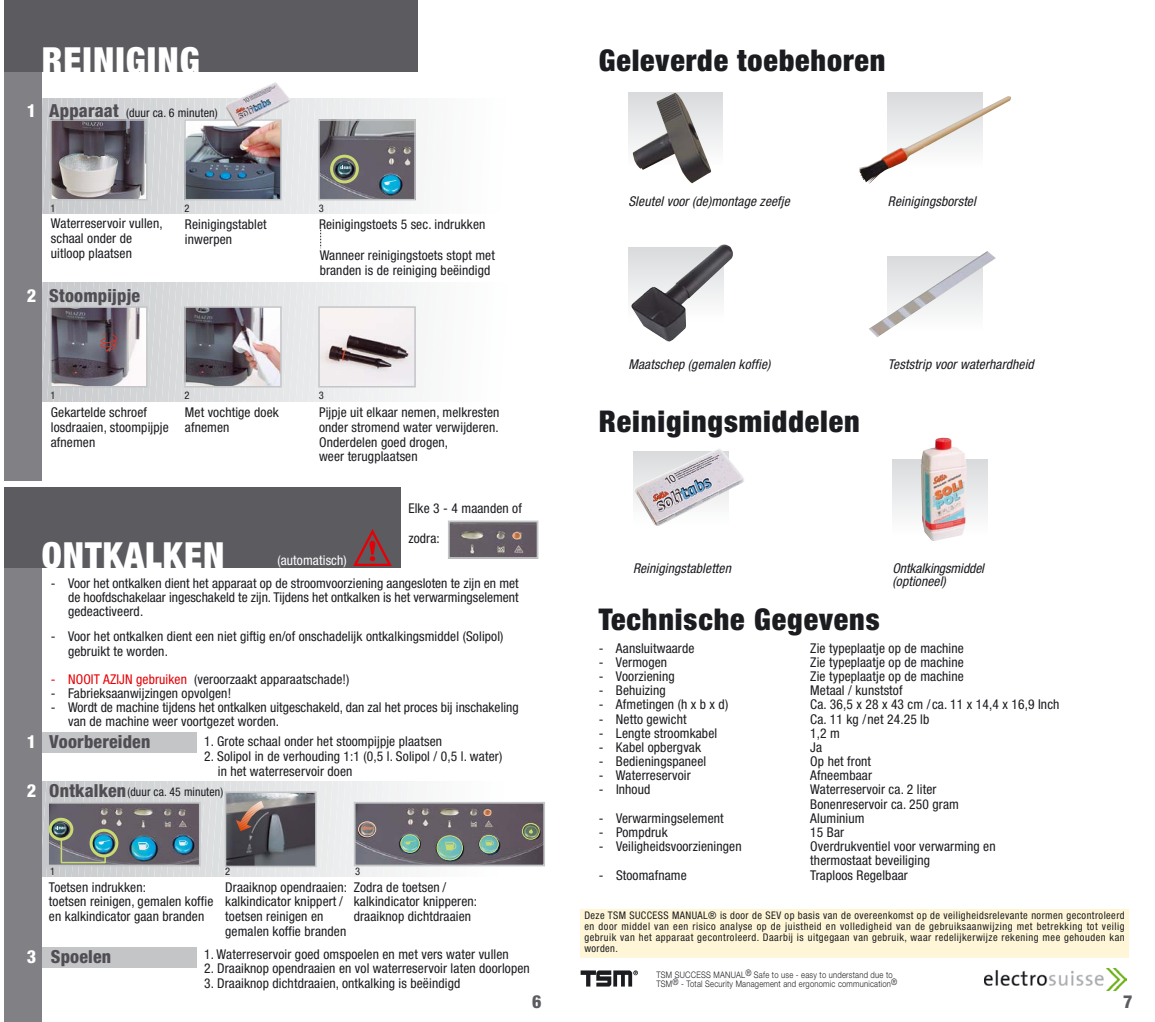
<style>
.page{position:relative;width:1155px;height:1022px;background:#fff}
.page>*{position:absolute;margin:0;border:0;box-sizing:border-box;transform-origin:0 0}
.t1{font:900 condensed 36px "Helvetica Neue";letter-spacing:.03em;color:#fff}
.t2{font:900 condensed 30px "Helvetica Neue";letter-spacing:.03em;color:#1b1c20}
.t3{font:800 condensed 18px "Helvetica Neue";letter-spacing:.01em;color:#504e53}
.t4{font:800 condensed 18px "Helvetica Neue";color:#fff}
.t5{font:800 condensed 18px "Helvetica Neue";color:#5c5b60}
.t6{font:condensed 13.5px/14.9px "Helvetica Neue";letter-spacing:.01em;color:#1b1c20}
.t7{font:italic condensed 13.5px/13.5px "Helvetica Neue";letter-spacing:.01em;color:#1b1c20}
.t8{font:condensed 13.5px "Helvetica Neue";letter-spacing:.01em;color:#fff}
.t9{font:condensed 12px "Helvetica Neue";letter-spacing:.01em;color:#1b1c20}
.t10{font:condensed 10.5px/11.1px "Helvetica Neue";letter-spacing:.05em;color:#1b1c20;text-align:justify}
.t11{font:300 9px/9px "Helvetica Neue";letter-spacing:.03em;color:#1b1c20;scale:.84 1}
.s1{color:#e60005}
.s2{color:#fff}
</style>
<div class="page">
<div style="left:31px;top:947px;width:166px;height:21px;background:#c3c5c7"></div>
<div style="left:29px;top:732px;width:168px;height:21px;background:#c3c5c7"></div>
<div style="left:4px;top:561px;width:38px;height:461px;background:#818084"></div>
<div style="left:4px;top:67px;width:38px;height:413px;background:#818084"></div>
<div style="left:4px;top:0;width:414px;height:72px;background:#5c5b60"></div>
<div style="left:4px;top:487px;width:397px;height:81px;background:#5c5b60"></div>
<svg style="left:353px;top:529px;width:39px;height:37px"></svg>
<svg style="left:628px;top:92px;width:95px;height:61px"></svg>
<div style="left:888px;top:92px;width:94px;height:76px;background:#d9dbdd"></div>
<div style="left:892px;top:459px;width:95px;height:76px;background:linear-gradient(to bottom,#d8dadc,#fdfefe)"></div>
<svg style="left:580px;top:970px;width:58px;height:17px"></svg>
<img style="left:451px;top:524px;width:84px;height:32px">
<div style="left:448px;top:521px;width:90px;height:38px;border:2px solid #c3c5c7"></div>
<img style="left:510px;top:805px;width:32px;height:58px">
<div style="left:354px;top:802px;width:191px;height:64px;border:2px solid #c3c5c7"></div>
<svg style="left:320px;top:230px;width:1px;height:18px"></svg>
<img style="left:242px;top:82px;width:47px;height:16px">
<img style="left:921px;top:443px;width:46px;height:98px">
<svg style="left:329px;top:153px;width:667px;height:290px"></svg>
<svg style="left:522px;top:823px;width:17px;height:16px"></svg>
<svg style="left:513px;top:533px;width:7px;height:6px"></svg>
<div style="left:513px;top:532px;width:8px;height:7px;border:1px solid #f5b793;border-radius:50%"></div>
<img style="left:633px;top:93px;width:78px;height:90px">
<svg style="left:42px;top:98px;width:470px;height:116px"></svg>
<svg style="left:42px;top:781px;width:468px;height:95px;background:#9c9fa2"></svg>
<img style="left:858px;top:96px;width:153px;height:88px">
<img style="left:634px;top:449px;width:110px;height:77px">
<svg style="left:42px;top:283px;width:470px;height:119px"></svg>
<img style="left:985px;top:968px;width:142px;height:23px">
<div style="left:580px;top:909px;width:549px;height:49px;background:#fff6d7"></div>
<p class="t1" style="left:42px;top:47px;width:160px">REINIGING</p>
<p class="t4" style="left:27px;top:104px;width:11px">1</p>
<p class="t3" style="left:49px;top:104px;width:71px">Apparaat</p>
<p class="t9" style="left:126px;top:109px;width:93px">(duur ca. 6 minuten)</p>
<p class="t10" style="left:51px;top:203px;width:7px">1</p>
<p class="t10" style="left:185px;top:203px;width:7px">2</p>
<p class="t10" style="left:319px;top:203px;width:7px">3</p>
<p class="t6" style="left:51px;top:217px;width:113px">Waterreservoir vullen, schaal onder de uitloop plaatsen</p>
<p class="t6" style="left:185px;top:218px;width:83px">Reinigingstablet inwerpen</p>
<p class="t6" style="left:319px;top:218px;width:168px">Reinigingstoets 5 sec. indrukken</p>
<p class="t6" style="left:320px;top:249px;width:177px">Wanneer reinigingstoets stopt met branden is de reiniging beëindigd</p>
<p class="t4" style="left:27px;top:289px;width:11px">2</p>
<p class="t3" style="left:49px;top:289px;width:92px">Stoompijpje</p>
<p class="t10" style="left:51px;top:391px;width:7px">1</p>
<p class="t10" style="left:185px;top:391px;width:7px">2</p>
<p class="t10" style="left:319px;top:391px;width:7px">3</p>
<p class="t6" style="left:51px;top:406px;width:119px">Gekartelde schroef losdraaien, stoompijpje afnemen</p>
<p class="t6" style="left:185px;top:406px;width:95px">Met vochtige doek afnemen</p>
<p class="t6" style="left:319px;top:406px;width:182px">Pijpje uit elkaar nemen, melkresten onder stromend water verwijderen.<br>Onderdelen goed drogen,<br>weer terugplaatsen</p>
<p class="t6" style="left:408px;top:495px;width:115px;line-height:29.7px">Elke 3 - 4 maanden of zodra:</p>
<p class="t1" style="left:42px;top:543px;width:184px">ONTKALKEN</p>
<p class="t8" style="left:277px;top:555px;width:71px">(automatisch)</p>
<p class="t4" style="left:27px;top:735px;width:11px">1</p>
<p class="t4" style="left:27px;top:784px;width:11px">2</p>
<p class="t6" style="left:68px;top:577px;width:452px;line-height:14.1px;text-align:justify;text-indent:-17px">- Voor het ontkalken dient het apparaat op de stroomvoorziening aangesloten te zijn en met de hoofdschakelaar ingeschakeld te zijn. Tijdens het ontkalken is het verwarmingselement gedeactiveerd.</p>
<p class="t6" style="left:68px;top:631px;width:437px;line-height:14.2px;text-indent:-17px">- Voor het ontkalken dient een niet giftig en/of onschadelijk ontkalkingsmiddel (Solipol) gebruikt te worden.</p>
<p class="t6" style="left:51px;top:673px;width:300px"><span class="s1">- NOOIT AZIJN gebruiken</span> (veroorzaakt apparaatschade!)</p>
<p class="t6" style="left:51px;top:687px;width:182px">- Fabrieksaanwijzingen opvolgen!</p>
<p class="t6" style="left:68px;top:701px;width:452px;line-height:14.2px;text-indent:-17px">- Wordt de machine tijdens het ontkalken uitgeschakeld, dan zal het proces bij inschakeling van de machine weer voortgezet worden.</p>
<p class="t3" style="left:49px;top:735px;width:103px">Voorbereiden</p>
<p class="t3" style="left:49px;top:784px;width:78px">Ontkalken</p>
<p class="t6" style="left:204px;top:735px;width:239px">1. Grote schaal onder het stoompijpje plaatsen</p>
<p class="t6" style="left:218px;top:750px;width:286px;text-indent:-14px">2. Solipol in de verhouding 1:1 (0,5 l. Solipol / 0,5 l. water) in het waterreservoir doen</p>
<p class="t9" style="left:127px;top:788px;width:97px">(duur ca. 45 minuten)</p>
<p class="t10" style="left:50px;top:867px;width:7px">1</p>
<p class="t10" style="left:225px;top:867px;width:7px">2</p>
<p class="t10" style="left:355px;top:867px;width:7px">3</p>
<p class="t6" style="left:49px;top:880px;width:166px">Toetsen indrukken:<br>toetsen reinigen, gemalen koffie en kalkindicator gaan branden</p>
<p class="t6" style="left:225px;top:880px;width:123px">Draaiknop opendraaien: kalkindicator knippert / toetsen reinigen en gemalen koffie branden</p>
<p class="t6" style="left:354px;top:880px;width:125px">Zodra de toetsen / kalkindicator knipperen: draaiknop dichtdraaien</p>
<p class="t3" style="left:27px;top:950px;width:86px"><span class="s2">3</span> Spoelen</p>
<p class="t6" style="left:204px;top:947px;width:306px">1. Waterreservoir goed omspoelen en met vers water vullen</p>
<p class="t6" style="left:204px;top:962px;width:327px">2. Draaiknop opendraaien en vol waterreservoir laten doorlopen</p>
<p class="t6" style="left:204px;top:977px;width:257px">3. Draaiknop dichtdraaien, ontkalking is beëindigd</p>
<p class="t2" style="left:599px;top:49px;width:288px">Geleverde toebehoren</p>
<p class="t7" style="left:628px;top:196px;width:165px">Sleutel voor (de)montage zeefje</p>
<p class="t7" style="left:888px;top:196px;width:92px">Reinigingsborstel</p>
<p class="t7" style="left:628px;top:358px;width:143px">Maatschep (gemalen koffie)</p>
<p class="t7" style="left:888px;top:358px;width:150px">Teststrip voor waterhardheid</p>
<p class="t2" style="left:599px;top:411px;width:262px">Reinigingsmiddelen</p>
<p class="t7" style="left:633px;top:562px;width:102px">Reinigingstabletten</p>
<p class="t7" style="left:892px;top:562px;width:96px">Ontkalkingsmiddel (optioneel)</p>
<p class="t2" style="left:599px;top:609px;width:282px">Technische Gegevens</p>
<p class="t6" style="left:599px;top:642px;width:97px">- Aansluitwaarde</p>
<p class="t6" style="left:810px;top:642px;width:155px">Zie typeplaatje op de machine</p>
<p class="t6" style="left:599px;top:656px;width:70px">- Vermogen</p>
<p class="t6" style="left:810px;top:656px;width:155px">Zie typeplaatje op de machine</p>
<p class="t6" style="left:599px;top:670px;width:78px">- Voorziening</p>
<p class="t6" style="left:810px;top:670px;width:155px">Zie typeplaatje op de machine</p>
<p class="t6" style="left:599px;top:684px;width:69px">- Behuizing</p>
<p class="t6" style="left:810px;top:684px;width:94px">Metaal / kunststof</p>
<p class="t6" style="left:599px;top:698px;width:131px">- Afmetingen (h x b x d)</p>
<p class="t6" style="left:810px;top:698px;width:251px">Ca. 36,5 x 28 x 43 cm /ca. 11 x 14,4 x 16,9 Inch</p>
<p class="t6" style="left:599px;top:712px;width:89px">- Netto gewicht</p>
<p class="t6" style="left:810px;top:712px;width:121px">Ca. 11 kg /net 24.25 lb</p>
<p class="t6" style="left:599px;top:727px;width:120px">- Lengte stroomkabel</p>
<p class="t6" style="left:810px;top:727px;width:31px">1,2 m</p>
<p class="t6" style="left:599px;top:741px;width:104px">- Kabel opbergvak</p>
<p class="t6" style="left:810px;top:741px;width:13px">Ja</p>
<p class="t6" style="left:599px;top:755px;width:109px">- Bedieningspaneel</p>
<p class="t6" style="left:810px;top:755px;width:62px">Op het front</p>
<p class="t6" style="left:599px;top:769px;width:94px">- Waterreservoir</p>
<p class="t6" style="left:810px;top:769px;width:63px">Afneembaar</p>
<p class="t6" style="left:599px;top:783px;width:53px">- Inhoud</p>
<p class="t6" style="left:810px;top:784px;width:150px;line-height:14.2px">Waterreservoir ca. 2 liter<br>Bonenreservoir ca. 250 gram</p>
<p class="t6" style="left:599px;top:812px;width:126px">- Verwarmingselement</p>
<p class="t6" style="left:810px;top:812px;width:56px">Aluminium</p>
<p class="t6" style="left:599px;top:826px;width:70px">- Pompdruk</p>
<p class="t6" style="left:810px;top:826px;width:35px">15 Bar</p>
<p class="t6" style="left:599px;top:840px;width:144px">- Veiligheidsvoorzieningen</p>
<p class="t6" style="left:810px;top:840px;width:187px;line-height:14.1px">Overdrukventiel voor verwarming en thermostaat beveiliging</p>
<p class="t6" style="left:599px;top:868px;width:90px">- Stoomafname</p>
<p class="t6" style="left:810px;top:868px;width:99px">Traploos Regelbaar</p>
<p class="t10" style="left:584px;top:911px;width:542px">Deze TSM SUCCESS MANUAL® is door de SEV op basis van de overeenkomst op de veiligheidsrelevante normen gecontroleerd en door middel van een risico analyse op de juistheid en volledigheid van de gebruiksaanwijzing met betrekking tot veilig gebruik van het apparaat gecontroleerd. Daarbij is uitgegaan van gebruik, waar redelijkerwijze rekening mee gehouden kan worden.</p>
<p class="t11" style="left:656px;top:971px;width:288px">TSM SUCCESS MANUAL® Safe to use - easy to understand due to<br>TSM® - Total Security Management and ergonomic communication®</p>
<p class="t5" style="left:532px;top:996px;width:11px">6</p>
<p class="t5" style="left:1123px;top:996px;width:11px">7</p>
</div>
